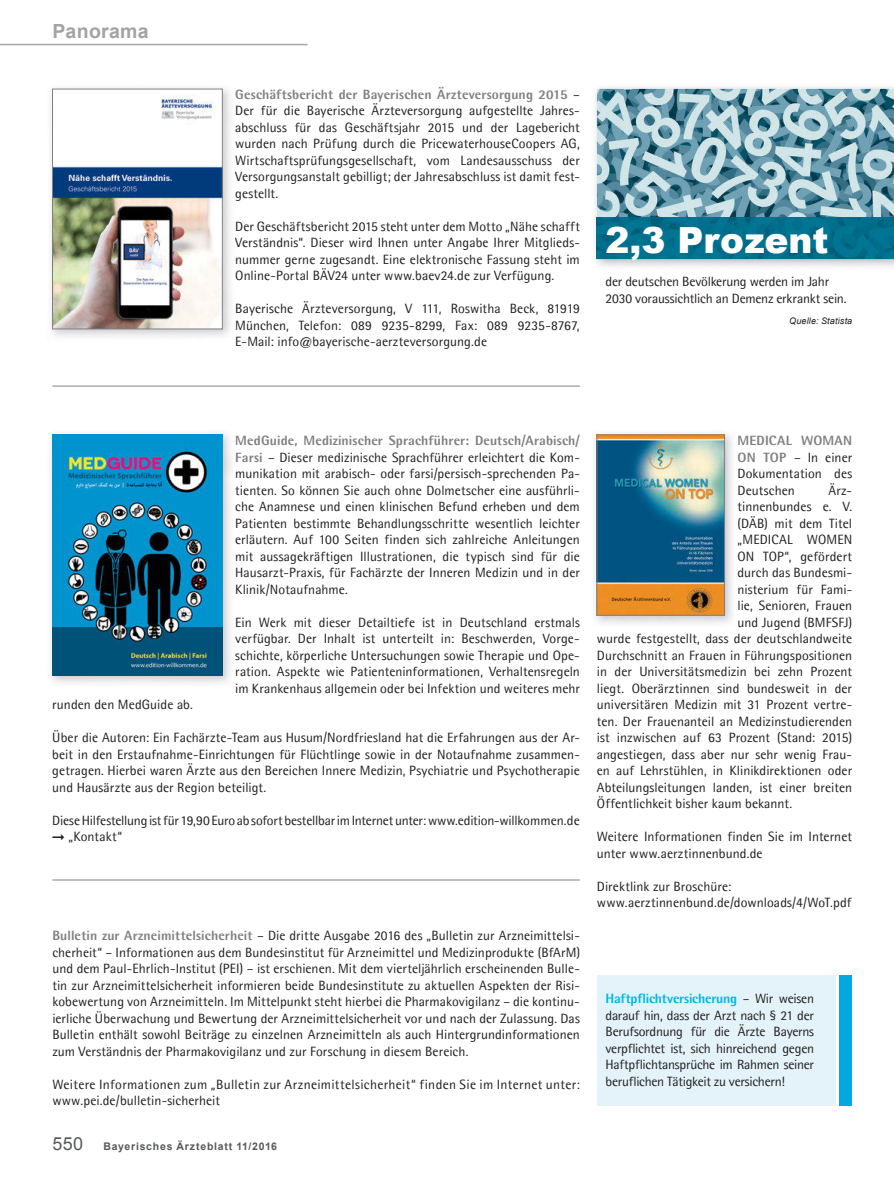
<style>
.page{position:relative;width:894px;height:1190px;background:#fff}
.page>*{position:absolute;margin:0;border:0;box-sizing:border-box;transform-origin:0 0}
.t1{font:900 36px "Arial";color:#fff}
.t2{font:700 19.5px "Arial";letter-spacing:.015em;color:#a3a2a6}
.t3{font:13.5px/16.5px "Agfa Rotis Semisans";color:#231f20;text-align:justify}
.t4{font:13.5px/16.5px "Agfa Rotis Semisans";letter-spacing:.02em;color:#231f20}
.t5{font:700 10.5px "Arial";letter-spacing:.075em;color:#58595b}
.t6{font:italic 9px "Arial";letter-spacing:.02em;color:#231f20}
.s1{font-weight:800;color:#807f83}
.s2{font-weight:400;font-size:18px}
.s3{font-weight:800;color:#00b6e4}
</style>
<div class="page">
<hr style="left:0;top:44px;width:307px;height:1px;background:#a9a8ac">
<img style="left:595px;top:87px;width:298px;height:180px">
<img style="left:597px;top:89px;width:296px;height:129px">
<img style="left:597px;top:218px;width:296px;height:41px">
<div style="left:597px;top:975px;width:238px;height:130px;background:#e4f3fa"></div>
<div style="left:839px;top:975px;width:13px;height:130px;background:#00a9e0"></div>
<hr style="left:52px;top:386px;width:528px;height:1px;background:#807f83">
<hr style="left:52px;top:880px;width:528px;height:1px;background:#807f83">
<img style="left:50px;top:88px;width:181px;height:249px">
<img style="left:54px;top:91px;width:166px;height:236px">
<div style="left:52px;top:89px;width:170px;height:240px;border:1px solid #807f83"></div>
<img style="left:50px;top:433px;width:182px;height:250px">
<img style="left:52px;top:435px;width:170px;height:240px">
<img style="left:595px;top:433px;width:137px;height:191px">
<img style="left:598px;top:437px;width:124px;height:176px">
<div style="left:596px;top:435px;width:128px;height:180px;border:1px solid #807f83"></div>
<h2 class="t2" style="left:52px;top:20px;width:98px">Panorama</h2>
<p class="t3" style="left:235px;top:86px;width:346px"><span class="s1">Geschäftsbericht der Bayerischen Ärzteversorgung 2015</span> – Der für die Bayerische Ärzteversorgung aufgestellte Jahres&shy;abschluss für das Geschäftsjahr 2015 und der Lagebericht wurden nach Prüfung durch die PricewaterhouseCoopers AG, Wirtschaftsprüfungsgesellschaft, vom Landesausschuss der Versorgungsanstalt gebilligt; der Jahresabschluss ist damit fest&shy;gestellt.</p>
<p class="t3" style="left:235px;top:218px;width:346px">Der Geschäftsbericht 2015 steht unter dem Motto „Nähe schafft Verständnis“. Dieser wird Ihnen unter Angabe Ihrer Mitglieds&shy;nummer gerne zugesandt. Eine elektronische Fassung steht im Online-Portal BÄV24 unter www.baev24.de zur Verfügung.</p>
<p class="t3" style="left:235px;top:300px;width:346px">Bayerische Ärzteversorgung, V 111, Roswitha Beck, 81919<br>München, Telefon: 089 9235-8299, Fax: 089 9235-8767, E-Mail: info@bayerische-aerzteversorgung.de</p>
<h1 class="t1" style="left:605px;top:213px;width:224px">2,3 Prozent</h1>
<p class="t3" style="left:605px;top:273px;width:242px">der deutschen Bevölkerung werden im Jahr<br>2030 voraussichtlich an Demenz erkrankt sein.</p>
<p class="t6" style="left:789px;top:315px;width:65px">Quelle: Statista</p>
<p class="t3" style="left:235px;top:432px;width:346px"><span class="s1">MedGuide, Medizinischer Sprachführer: Deutsch/Arabisch/ Farsi</span> – Dieser medizinische Sprachführer erleichtert die Kom&shy;munikation mit arabisch- oder farsi/persisch-sprechenden Pa&shy;tienten. So können Sie auch ohne Dolmetscher eine ausführli&shy;che Anamnese und einen klinischen Befund erheben und dem Patienten bestimmte Behandlungsschritte wesentlich leichter erläutern. Auf 100 Seiten finden sich zahlreiche Anleitungen mit aussagekräftigen Illustrationen, die typisch sind für die Hausarzt-Praxis, für Fachärzte der Inneren Medizin und in der Klinik/Notaufnahme.</p>
<p class="t3" style="left:235px;top:614px;width:346px">Ein Werk mit dieser Detailtiefe ist in Deutschland erstmals verfügbar. Der Inhalt ist unterteilt in: Beschwerden, Vorge&shy;schichte, körperliche Untersuchungen sowie Therapie und Ope&shy;ration. Aspekte wie Patienteninformationen, Verhaltensregeln im Krankenhaus allgemein oder bei Infektion und weiteres mehr</p>
<p class="t3" style="left:52px;top:696px;width:142px">runden den MedGuide ab.</p>
<p class="t3" style="left:52px;top:729px;width:529px">Über die Autoren: Ein Fachärzte-Team aus Husum/Nordfriesland hat die Erfahrungen aus der Ar&shy;beit in den Erstaufnahme-Einrichtungen für Flüchtlinge sowie in der Notaufnahme zusammen&shy;getragen. Hierbei waren Ärzte aus den Bereichen Innere Medizin, Psychiatrie und Psychotherapie und Hausärzte aus der Region beteiligt.</p>
<p class="t3" style="left:68px;top:812px;width:513px;text-indent:-16px">Diese Hilfestellung ist für 19,90 Euro ab sofort bestellbar im Internet unter: www.edition-willkommen.de „Kontakt“</p>
<p class="t3" style="left:52px;top:927px;width:529px"><span class="s1">Bulletin zur Arzneimittelsicherheit</span> – Die dritte Ausgabe 2016 des „Bulletin zur Arzneimittelsi&shy;cherheit“ – Informationen aus dem Bundesinstitut für Arzneimittel und Medizinprodukte (BfArM) und dem Paul-Ehrlich-Institut (PEI) – ist erschienen. Mit dem vierteljährlich erscheinenden Bulle&shy;tin zur Arzneimittelsicherheit informieren beide Bundesinstitute zu aktuellen Aspekten der Risi&shy;kobewertung von Arzneimitteln. Im Mittelpunkt steht hierbei die Pharmakovigilanz – die kontinu&shy;ierliche Überwachung und Bewertung der Arzneimittelsicherheit vor und nach der Zulassung. Das Bulletin enthält sowohl Beiträge zu einzelnen Arzneimitteln als auch Hintergrundinformationen zum Verständnis der Pharmakovigilanz und zur Forschung in diesem Bereich.</p>
<p class="t4" style="left:52px;top:1076px;width:529px">Weitere Informationen zum „Bulletin zur Arzneimittelsicherheit“ finden Sie im Internet unter: www.pei.de/bulletin-sicherheit</p>
<p class="t5" style="left:52px;top:1140px;width:226px"><span class="s2">550</span> Bayerisches Ärzteblatt 11/2016</p>
<p class="t3" style="left:737px;top:432px;width:116px"><span class="s1">MEDICAL WOMAN ON TOP</span> – In einer Dokumentation des Deutschen</p>
<p class="t3" style="left:828px;top:482px;width:25px">Ärz-</p>
<p class="t3" style="left:737px;top:498px;width:116px">tinnenbundes e. V.</p>
<p class="t3" style="left:737px;top:515px;width:116px">(DÄB) mit dem Titel</p>
<p class="t3" style="left:737px;top:531px;width:116px">„MEDICAL WOMEN</p>
<p class="t3" style="left:737px;top:548px;width:116px">ON TOP“, gefördert</p>
<p class="t3" style="left:737px;top:564px;width:116px">durch das Bundesmi-</p>
<p class="t3" style="left:737px;top:581px;width:116px">nisterium für Fami-</p>
<p class="t3" style="left:737px;top:597px;width:116px">lie, Senioren, Frauen</p>
<p class="t3" style="left:737px;top:614px;width:116px">und Jugend (BMFSFJ)</p>
<p class="t3" style="left:597px;top:630px;width:257px">wurde festgestellt, dass der deutschlandweite</p>
<p class="t3" style="left:597px;top:647px;width:257px">Durchschnitt an Frauen in Führungspositionen</p>
<p class="t3" style="left:597px;top:663px;width:257px">in der Universitätsmedizin bei zehn Prozent</p>
<p class="t3" style="left:597px;top:680px;width:257px">liegt. Oberärztinnen sind bundesweit in der</p>
<p class="t3" style="left:597px;top:696px;width:257px">universitären Medizin mit 31 Prozent vertre-</p>
<p class="t3" style="left:597px;top:713px;width:257px">ten. Der Frauenanteil an Medizinstudierenden</p>
<p class="t3" style="left:597px;top:729px;width:257px">ist inzwischen auf 63 Prozent (Stand: 2015)</p>
<p class="t3" style="left:597px;top:746px;width:257px">angestiegen, dass aber nur sehr wenig Frau-</p>
<p class="t3" style="left:597px;top:762px;width:257px">en auf Lehrstühlen, in Klinikdirektionen oder</p>
<p class="t3" style="left:597px;top:779px;width:257px">Abteilungsleitungen landen, ist einer breiten</p>
<p class="t3" style="left:597px;top:795px;width:197px">Öffentlichkeit bisher kaum bekannt.</p>
<p class="t3" style="left:597px;top:828px;width:257px">Weitere Informationen finden Sie im Internet unter www.aerztinnenbund.de</p>
<p class="t3" style="left:597px;top:878px;width:256px">Direktlink zur Broschüre: www.aerztinnenbund.de/downloads/4/WoT.pdf</p>
<p class="t3" style="left:605px;top:990px;width:210px"><span class="s3">Haftpflichtversicherung</span> – Wir weisen darauf hin, dass der Arzt nach § 21 der Berufsordnung für die Ärzte Bayerns verpflichtet ist, sich hinreichend gegen Haftpflichtansprüche im Rahmen seiner beruflichen Tätigkeit zu versichern!</p>
</div>
